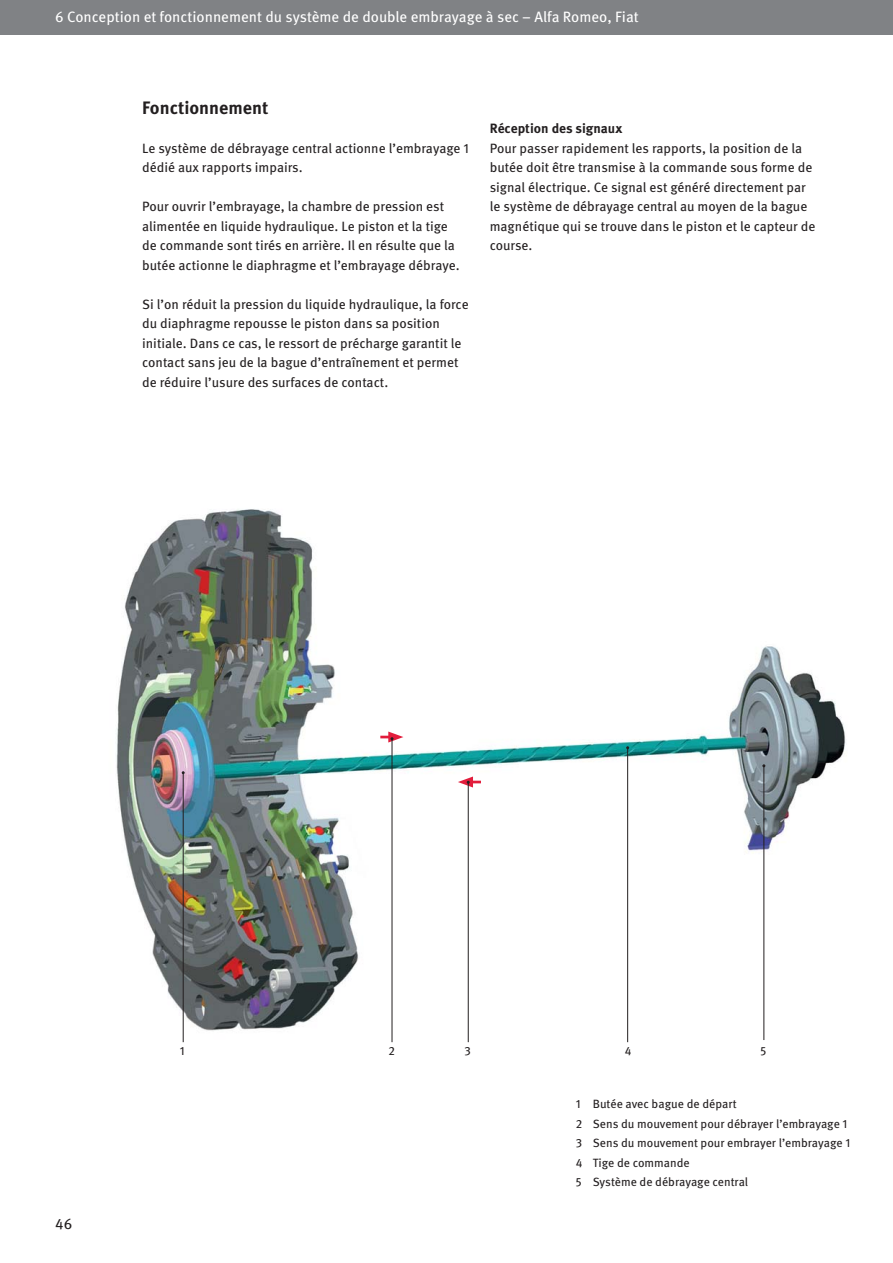
<style>
.page{position:relative;width:893px;height:1263px;background:#fff}
.page>*{position:absolute;margin:0;border:0;box-sizing:border-box;transform-origin:0 0}
.t1{font:700 18px "Meta OT";color:#231f20}
.t2{font:15px "Meta OT";color:#fff}
.t3{font:15px "Meta OT";color:#231f20}
.t4{font:13.5px/19.5px "Meta OT";color:#231f20}
.t5{font:700 13.5px "Meta OT";color:#231f20}
.t6{font:12px/19.5px "Meta OT";color:#231f20}
</style>
<div class="page">
<div style="left:0;top:0;width:893px;height:34px;background:#808285"></div>
<img style="left:116px;top:509px;width:730px;height:534px">
<hr style="left:183px;top:773px;width:1px;height:269px;background:#231f20">
<hr style="left:392px;top:739px;width:1px;height:303px;background:#231f20">
<svg style="left:380px;top:732px;width:23px;height:11px"></svg>
<hr style="left:468px;top:782px;width:1px;height:260px;background:#231f20">
<svg style="left:458px;top:777px;width:23px;height:11px"></svg>
<hr style="left:627px;top:748px;width:1px;height:294px;background:#231f20">
<hr style="left:763px;top:766px;width:1px;height:274px;background:#231f20">
<p class="t2" style="left:55px;top:11px;width:585px">6 Conception et fonctionnement du système de double embrayage à sec – Alfa Romeo, Fiat</p>
<h1 class="t1" style="left:142px;top:101px;width:128px">Fonctionnement</h1>
<p class="t4" style="left:142px;top:140px;width:328px">Le système de débrayage central actionne l’embrayage 1 dédié aux rapports impairs.</p>
<p class="t4" style="left:142px;top:198px;width:319px">Pour ouvrir l’embrayage, la chambre de pression est alimentée en liquide hydraulique. Le piston et la tige de commande sont tirés en arrière. Il en résulte que la butée actionne le diaphragme et l’embrayage débraye.</p>
<p class="t4" style="left:142px;top:295px;width:328px">Si l’on réduit la pression du liquide hydraulique, la force du diaphragme repousse le piston dans sa position initiale. Dans ce cas, le ressort de précharge garantit le contact sans jeu de la bague d’entraînement et permet de réduire l’usure des surfaces de contact.</p>
<p class="t5" style="left:490px;top:124px;width:134px">Réception des signaux</p>
<p class="t4" style="left:490px;top:140px;width:327px">Pour passer rapidement les rapports, la position de la butée doit être transmise à la commande sous forme de signal électrique. Ce signal est généré directement par le système de débrayage central au moyen de la bague magnétique qui se trouve dans le piston et le capteur de course.</p>
<p class="t6" style="left:180px;top:1042px;width:6px">1</p>
<p class="t6" style="left:388px;top:1042px;width:8px">2</p>
<p class="t6" style="left:464px;top:1042px;width:8px">3</p>
<p class="t6" style="left:625px;top:1042px;width:8px">4</p>
<p class="t6" style="left:760px;top:1042px;width:7px">5</p>
<p class="t3" style="left:55px;top:1218px;width:19px">46</p>
<p class="t6" style="left:576px;top:1095px;width:276px">1 Butée avec bague de départ<br>2 Sens du mouvement pour débrayer l’embrayage 1<br>3 Sens du mouvement pour embrayer l’embrayage 1<br>4 Tige de commande<br>5 Système de débrayage central</p>
</div>
